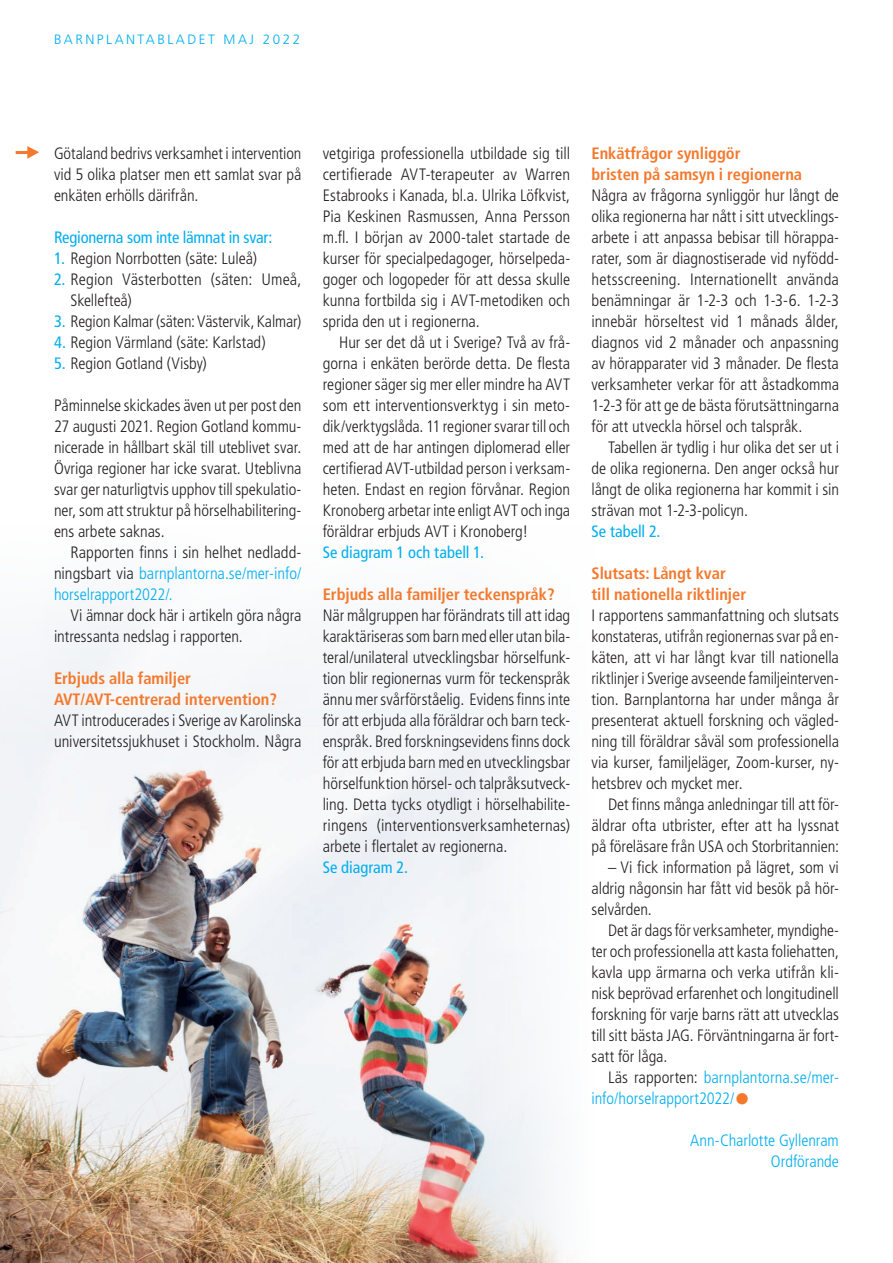
<style>
.page{position:relative;width:893px;height:1263px;background:#fff}
.page>*{position:absolute;margin:0;border:0;box-sizing:border-box;transform-origin:0 0}
.t1{font:300 condensed 16.5px/21px "Frutiger LT Std";letter-spacing:-.005em;color:#231f20;text-align:justify}
.t2{font:300 condensed 16.5px/21px "Frutiger LT Std";color:#00aeef;text-align:justify}
.t3{font:700 condensed 16.5px/21px "Frutiger LT Std";letter-spacing:-.005em;color:#f4792d}
.t4{font:condensed 16.5px "Frutiger LT Std";letter-spacing:-.005em;color:#00aeef}
.t5{font:300 13.5px "Frutiger LT Std";letter-spacing:.185em;color:#00aeef}
.s1{font-weight:400;color:#00aeef}
.s2{color:#231f20}
.s3{font-size:32.25px;color:#f4792d}
</style>
<div class="page">
<img style="left:0;top:756px;width:568px;height:507px">
<svg style="left:16px;top:146px;width:23px;height:13px"></svg>
<p class="t5" style="left:54px;top:32px;width:248px">BARNPLANTABLADET MAJ 2022</p>
<p class="t1" style="left:54px;top:143px;width:249px">Götaland bedrivs verksamhet i intervention vid 5 olika platser men ett samlat svar på enkäten erhölls därifrån.</p>
<p class="t4" style="left:54px;top:228px;width:220px">Regionerna som inte lämnat in svar:</p>
<p class="t1" style="left:54px;top:248px;width:204px"><span class="s1">1.</span> Region Norrbotten (säte: Luleå)</p>
<p class="t1" style="left:70px;top:269px;width:232px;text-indent:-16px"><span class="s1">2.</span> Region Västerbotten (säten: Umeå,<br>Skellefteå)</p>
<p class="t1" style="left:54px;top:311px;width:249px"><span class="s1">3.</span> Region Kalmar (säten: Västervik, Kalmar)</p>
<p class="t1" style="left:54px;top:332px;width:213px"><span class="s1">4.</span> Region Värmland (säte: Karlstad)</p>
<p class="t1" style="left:54px;top:353px;width:154px"><span class="s1">5.</span> Region Gotland (Visby)</p>
<p class="t1" style="left:54px;top:395px;width:249px">Påminnelse skickades även ut per post den 27 augusti 2021. Region Gotland kommu&shy;nicerade in hållbart skäl till uteblivet svar.<br>Övriga regioner har icke svarat. Uteblivna svar ger naturligtvis upphov till spekulatio&shy;ner, som att struktur på hörselhabilitering&shy;ens arbete saknas.</p>
<p class="t2" style="left:54px;top:542px;width:249px;text-indent:16px"><span class="s2">Rapporten finns i sin helhet nedladd&shy;ningsbart via</span> barnplantorna.se/mer-info/ horselrapport2022/.</p>
<p class="t1" style="left:54px;top:605px;width:249px;text-indent:16px">Vi ämnar dock här i artikeln göra några intressanta nedslag i rapporten.</p>
<p class="t3" style="left:54px;top:668px;width:224px">Erbjuds alla familjer<br>AVT/AVT-centrerad intervention?</p>
<p class="t1" style="left:54px;top:710px;width:249px">AVT introducerades i Sverige av Karolinska universitetssjukhuset i Stockholm. Några</p>
<p class="t1" style="left:323px;top:143px;width:249px">vetgiriga professionella utbildade sig till certifierade AVT-terapeuter av Warren Estabrooks i Kanada, bl.a. Ulrika Löfkvist, Pia Keskinen Rasmussen, Anna Persson m.fl. I början av 2000-talet startade de kurser för specialpedagoger, hörselpeda&shy;goger och logopeder för att dessa skulle kunna fortbilda sig i AVT-metodiken och sprida den ut i regionerna.</p>
<p class="t1" style="left:323px;top:332px;width:249px;text-indent:16px">Hur ser det då ut i Sverige? Två av frå&shy;gorna i enkäten berörde detta. De flesta regioner säger sig mer eller mindre ha AVT som ett interventionsverktyg i sin meto&shy;dik/verktygslåda. 11 regioner svarar till och med att de har antingen diplomerad eller certifierad AVT-utbildad person i verksam&shy;heten. Endast en region förvånar. Region Kronoberg arbetar inte enligt AVT och inga föräldrar erbjuds AVT i Kronoberg!</p>
<p class="t4" style="left:323px;top:543px;width:163px">Se diagram 1 och tabell 1.</p>
<p class="t3" style="left:323px;top:584px;width:233px">Erbjuds alla familjer teckenspråk?</p>
<p class="t1" style="left:323px;top:605px;width:249px">När målgruppen har förändrats till att idag karaktäriseras som barn med eller utan bila&shy;teral/unilateral utvecklingsbar hörselfunk&shy;tion blir regionernas vurm för teckenspråk ännu mer svårförståelig. Evidens finns inte för att erbjuda alla föräldrar och barn teck&shy;enspråk. Bred forskningsevidens finns dock för att erbjuda barn med en utvecklingsbar hörselfunktion hörsel- och talpråksutveck&shy;ling. Detta tycks otydligt i hörselhabilite&shy;ringens (interventionsverksamheternas) arbete i flertalet av regionerna.</p>
<p class="t4" style="left:323px;top:858px;width:87px">Se diagram 2.</p>
<p class="t3" style="left:591px;top:143px;width:212px">Enkätfrågor synliggör<br>bristen på samsyn i regionerna</p>
<p class="t1" style="left:591px;top:185px;width:249px">Några av frågorna synliggör hur långt de olika regionerna har nått i sitt utvecklings&shy;arbete i att anpassa bebisar till hörappa&shy;rater, som är diagnostiserade vid nyfödd&shy;hetsscreening. Internationellt använda benämningar är 1-2-3 och 1-3-6. 1-2-3 innebär hörseltest vid 1 månads ålder, diagnos vid 2 månader och anpassning av hörapparater vid 3 månader. De flesta verksamheter verkar för att åstadkomma 1-2-3 för att ge de bästa förutsättningarna för att utveckla hörsel och talspråk.</p>
<p class="t1" style="left:591px;top:437px;width:249px;text-indent:16px">Tabellen är tydlig i hur olika det ser ut i de olika regionerna. Den anger också hur långt de olika regionerna har kommit i sin strävan mot 1-2-3-policyn.</p>
<p class="t4" style="left:591px;top:522px;width:71px">Se tabell 2.</p>
<p class="t3" style="left:591px;top:563px;width:156px">Slutsats: Långt kvar till nationella riktlinjer</p>
<p class="t1" style="left:591px;top:605px;width:249px">I rapportens sammanfattning och slutsats konstateras, utifrån regionernas svar på en&shy;käten, att vi har långt kvar till nationella riktlinjer i Sverige avseende familjeinterven&shy;tion. Barnplantorna har under många år presenterat aktuell forskning och vägled&shy;ning till föräldrar såväl som professionella via kurser, familjeläger, Zoom-kurser, ny&shy;hetsbrev och mycket mer.</p>
<p class="t1" style="left:591px;top:794px;width:249px;text-indent:16px">Det finns många anledningar till att för&shy;äldrar ofta utbrister, efter att ha lyssnat på föreläsare från USA och Storbritannien:</p>
<p class="t1" style="left:591px;top:857px;width:249px;text-indent:16px">– Vi fick information på lägret, som vi aldrig någonsin har fått vid besök på hör&shy;selvården.</p>
<p class="t1" style="left:591px;top:920px;width:249px;text-indent:16px">Det är dags för verksamheter, myndighe&shy;ter och professionella att kasta foliehatten, kavla upp ärmarna och verka utifrån kli&shy;nisk beprövad erfarenhet och longitudinell forskning för varje barns rätt att utvecklas till sitt bästa JAG. Förväntningarna är fort&shy;satt för låga.</p>
<p class="t2" style="left:591px;top:1067px;width:249px;text-indent:16px"><span class="s2">Läs rapporten:</span> barnplantorna.se/mer&shy;info/horselrapport2022/<span class="s3">•</span></p>
<p class="t2" style="left:690px;top:1130px;width:150px;text-align:right">Ann-Charlotte Gyllenram<br>Ordförande</p>
</div>
